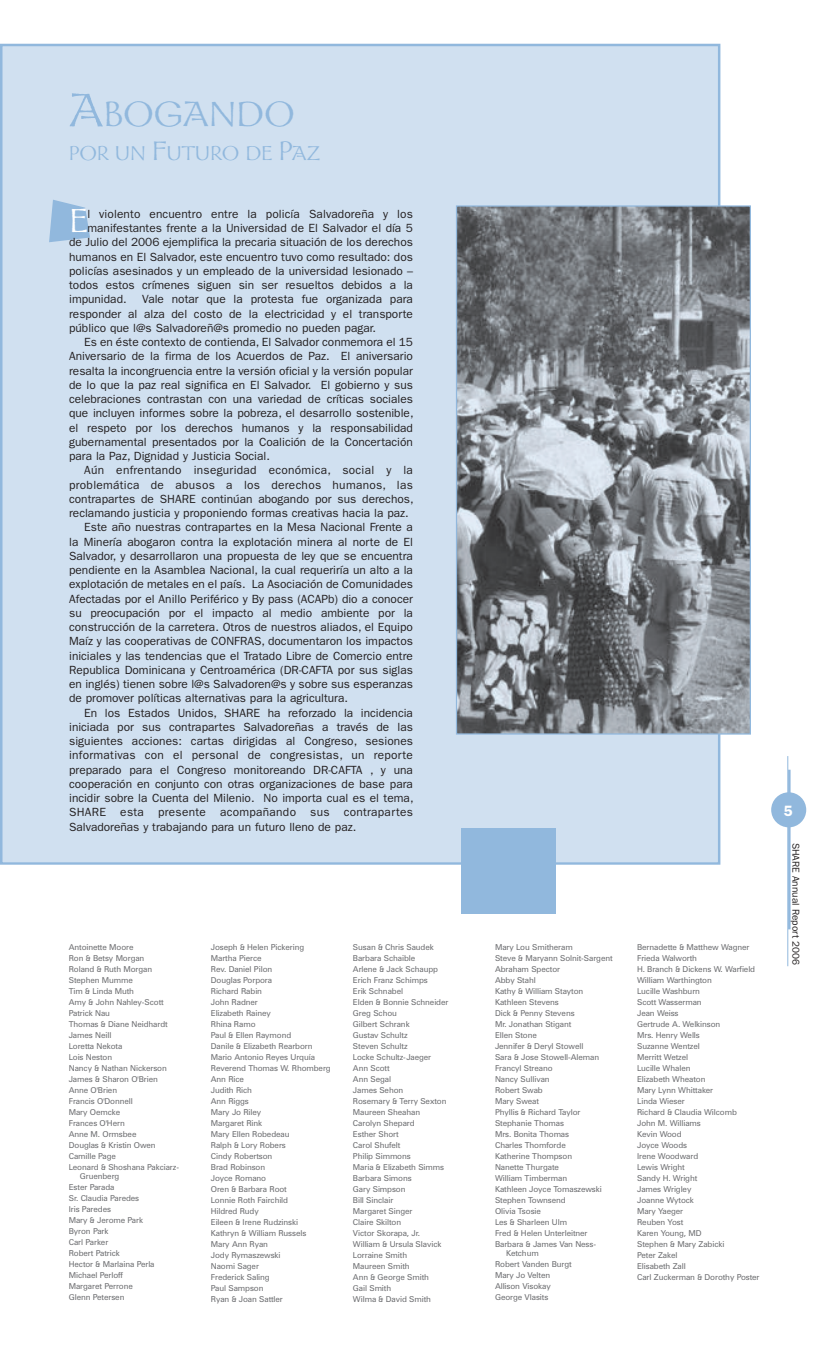
<style>
.page{position:relative;width:833px;height:1350px;background:#fff}
.page>*{position:absolute;margin:0;border:0;box-sizing:border-box;transform-origin:0 0}
.t1{font:39.38px "Galahad Os F";color:#91b8dd}
.t2{font:37.38px "Galahad";color:#fff}
.t3{font:22.5px "Galahad Os F";color:#91b8dd}
.t4{font:600 15px "Franklin Gothic";color:#fff}
.t5{font:11.88px/14.2px "Franklin Gothic";color:#231f20;text-align:justify}
.t6{font:11.88px "Franklin Gothic";letter-spacing:.025em;color:#231f20}
.t7{font:11.88px "Franklin Gothic";letter-spacing:.02em;color:#231f20}
.t8{font:10px "Franklin Gothic";color:#231f20}
.t9{font:8.12px/11px "Zurich BT";letter-spacing:-.01em;color:#6c6d70}
.s1{font-size:52.5px}
.s2{font-size:30px}
</style>
<div class="page">
<div style="left:2px;top:46px;width:716px;height:816px;background:#d0e0f0"></div>
<hr style="left:787px;top:756px;width:1px;height:210px;background:#91b8dd">
<hr style="left:788px;top:770px;width:2px;height:159px;background:#91b8dd">
<div style="left:771px;top:792px;width:35px;height:35px;background:#91b8dd;border-radius:50%"></div>
<svg style="left:49px;top:200px;width:41px;height:42px"></svg>
<img style="left:458px;top:207px;width:291px;height:526px">
<div style="left:456px;top:205px;width:295px;height:530px;border:1px solid #91b8dd"></div>
<div style="left:461px;top:828px;width:95px;height:86px;background:#91b8dd"></div>
<h1 class="t1" style="left:69px;top:100px;width:227px"><span class="s1">A</span>BOGANDO</h1>
<h3 class="t3" style="left:69px;top:145px;width:252px">POR UN <span class="s2">F</span>UTURO DE <span class="s2">P</span>AZ</h3>
<h2 class="t2" style="left:69px;top:207px;width:20px">E</h2>
<h3 class="t5" style="left:87px;top:208px;width:327px">l violento encuentro entre la policía Salvadoreña y los</h3>
<h3 class="t5" style="left:87px;top:222px;width:327px">manifestantes frente a la Universidad de El Salvador el día 5</h3>
<h3 class="t5" style="left:69px;top:236px;width:345px">de Julio del 2006 ejemplifica la precaria situación de los derechos</h3>
<h3 class="t5" style="left:69px;top:250px;width:345px">humanos en El Salvador, este encuentro tuvo como resultado: dos</h3>
<h3 class="t5" style="left:69px;top:265px;width:345px">policías asesinados y un empleado de la universidad lesionado –</h3>
<h3 class="t5" style="left:69px;top:279px;width:345px">todos estos crímenes siguen sin ser resueltos debidos a la</h3>
<h3 class="t5" style="left:69px;top:293px;width:59px">impunidad.</h3>
<h3 class="t5" style="left:69px;top:293px;width:345px;text-indent:73px">Vale notar que la protesta fue organizada para responder al alza del costo de la electricidad y el transporte público que l@s Salvadoreñ@s promedio no pueden pagar.</h3>
<p class="t5" style="left:69px;top:336px;width:346px;text-indent:15px">Es en éste contexto de contienda, El Salvador conmemora el 15<br>Aniversario de la firma de los Acuerdos de Paz. El aniversario resalta la incongruencia entre la versión oficial y la versión popular de lo que la paz real significa en El Salvador. El gobierno y sus celebraciones contrastan con una variedad de críticas sociales que incluyen informes sobre la pobreza, el desarrollo sostenible, el respeto por los derechos humanos y la responsabilidad gubernamental presentados por la Coalición de la Concertación para la Paz, Dignidad y Justicia Social.</p>
<h3 class="t6" style="left:84px;top:466px;width:330px">Aún enfrentando inseguridad económica, social y la</h3>
<h3 class="t6" style="left:69px;top:481px;width:345px">problemática de abusos a los derechos humanos, las</h3>
<h3 class="t5" style="left:69px;top:493px;width:346px">contrapartes de SHARE continúan abogando por sus derechos,</h3>
<h3 class="t5" style="left:69px;top:507px;width:341px">reclamando justicia y proponiendo formas creativas hacia la paz.</h3>
<h3 class="t5" style="left:84px;top:521px;width:330px">Este año nuestras contrapartes en la Mesa Nacional Frente a</h3>
<h3 class="t5" style="left:69px;top:535px;width:345px">la Minería abogaron contra la explotación minera al norte de El</h3>
<h3 class="t5" style="left:69px;top:550px;width:345px">Salvador, y desarrollaron una propuesta de ley que se encuentra</h3>
<h3 class="t5" style="left:69px;top:564px;width:345px">pendiente en la Asamblea Nacional, la cual requeriría un alto a la</h3>
<h3 class="t5" style="left:69px;top:578px;width:345px">explotación de metales en el país. La Asociación de Comunidades</h3>
<h3 class="t5" style="left:69px;top:592px;width:345px">Afectadas por el Anillo Periférico y By pass (ACAPb) dio a conocer</h3>
<h3 class="t5" style="left:69px;top:607px;width:345px">su preocupación por el impacto al medio ambiente por la</h3>
<h3 class="t5" style="left:69px;top:621px;width:345px">construcción de la carretera. Otros de nuestros aliados, el Equipo</h3>
<h3 class="t5" style="left:69px;top:635px;width:345px">Maíz y las cooperativas de CONFRAS, documentaron los impactos</h3>
<h3 class="t5" style="left:69px;top:649px;width:345px">iniciales y las tendencias que el Tratado Libre de Comercio entre</h3>
<h3 class="t5" style="left:69px;top:664px;width:345px">Republica Dominicana y Centroamérica (DR-CAFTA por sus siglas</h3>
<h3 class="t5" style="left:69px;top:678px;width:345px">en inglés) tienen sobre l@s Salvadoren@s y sobre sus esperanzas</h3>
<h3 class="t5" style="left:69px;top:692px;width:280px">de promover políticas alternativas para la agricultura.</h3>
<h3 class="t5" style="left:84px;top:706px;width:330px">En los Estados Unidos, SHARE ha reforzado la incidencia</h3>
<h3 class="t5" style="left:69px;top:721px;width:345px">iniciada por sus contrapartes Salvadoreñas a través de las</h3>
<h3 class="t5" style="left:69px;top:735px;width:345px">siguientes acciones: cartas dirigidas al Congreso, sesiones</h3>
<h3 class="t7" style="left:69px;top:751px;width:345px">informativas con el personal de congresistas, un reporte</h3>
<h3 class="t5" style="left:69px;top:763px;width:345px">preparado para el Congreso monitoreando DR-CAFTA , y una</h3>
<h3 class="t5" style="left:69px;top:778px;width:345px">cooperación en conjunto con otras organizaciones de base para</h3>
<h3 class="t5" style="left:69px;top:792px;width:346px">incidir sobre la Cuenta del Milenio. No importa cual es el tema,</h3>
<h3 class="t6" style="left:69px;top:808px;width:345px">SHARE esta presente acompañando sus contrapartes</h3>
<h3 class="t5" style="left:69px;top:820px;width:289px">Salvadoreñas y trabajando para un futuro lleno de paz.</h3>
<p class="t9" style="left:69px;top:943px;width:112px">Antoinette Moore<br>Ron &amp; Betsy Morgan<br>Roland &amp; Ruth Morgan<br>Stephen Mumme<br>Tim &amp; Linda Muth<br>Amy &amp; John Nahley-Scott<br>Patrick Nau<br>Thomas &amp; Diane Neidhardt<br>James Neill<br>Loretta Nekota<br>Lois Neston<br>Nancy &amp; Nathan Nickerson<br>James &amp; Sharon O'Brien<br>Anne O'Brien<br>Francis O'Donnell<br>Mary Oemcke<br>Frances O'Hern<br>Anne M. Ormsbee<br>Douglas &amp; Kristin Owen<br>Camille Page<br>Leonard &amp; Shoshana Pakciarz-</p>
<p class="t9" style="left:69px;top:1171px;width:87px;text-indent:11px">Gruenberg<br>Ester Parada<br>Sr. Claudia Paredes<br>Iris Paredes<br>Mary &amp; Jerome Park<br>Byron Park<br>Carl Parker<br>Robert Patrick<br>Hector &amp; Marlaina Perla<br>Michael Perloff<br>Margaret Perrone<br>Glenn Petersen</p>
<p class="t9" style="left:211px;top:943px;width:121px">Joseph &amp; Helen Pickering<br>Martha Pierce<br>Rev. Daniel Pilon<br>Douglas Porpora<br>Richard Rabin<br>John Radner<br>Elizabeth Rainey<br>Rhina Ramo<br>Paul &amp; Ellen Raymond<br>Danile &amp; Elizabeth Rearborn<br>Mario Antonio Reyes Urquía<br>Reverend Thomas W. Rhomberg<br>Ann Rice<br>Judith Rich<br>Ann Riggs<br>Mary Jo Riley<br>Margaret Rink<br>Mary Ellen Robedeau<br>Ralph &amp; Lory Robers<br>Cindy Robertson<br>Brad Robinson<br>Joyce Romano<br>Oren &amp; Barbara Root<br>Lonnie Roth Fairchild<br>Hildred Rudy<br>Eileen &amp; Irene Rudzinski<br>Kathryn &amp; William Russels<br>Mary Ann Ryan<br>Jody Rymaszewski<br>Naomi Sager<br>Frederick Saling<br>Paul Sampson<br>Ryan &amp; Joan Sattler</p>
<p class="t9" style="left:353px;top:943px;width:97px">Susan &amp; Chris Saudek<br>Barbara Schaible<br>Arlene &amp; Jack Schaupp<br>Erich Franz Schimps<br>Erik Schnabel<br>Elden &amp; Bonnie Schneider<br>Greg Schou<br>Gilbert Schrank<br>Gustav Schultz<br>Steven Schultz<br>Locke Schultz-Jaeger<br>Ann Scott<br>Ann Segal<br>James Sehon<br>Rosemary &amp; Terry Sexton<br>Maureen Sheahan<br>Carolyn Shepard<br>Esther Short<br>Carol Shufelt<br>Philip Simmons<br>Maria &amp; Elizabeth Simms<br>Barbara Simons<br>Gary Simpson<br>Bill Sinclair<br>Margaret Singer<br>Claire Skilton<br>Victor Skorapa, Jr.<br>William &amp; Ursula Slavick<br>Lorraine Smith<br>Maureen Smith<br>Ann &amp; George Smith<br>Gail Smith<br>Wilma &amp; David Smith</p>
<p class="t9" style="left:495px;top:943px;width:119px">Mary Lou Smitheram<br>Steve &amp; Maryann Solnit-Sargent<br>Abraham Spector<br>Abby Stahl<br>Kathy &amp; William Stayton<br>Kathleen Stevens<br>Dick &amp; Penny Stevens<br>Mr. Jonathan Stigant<br>Ellen Stone<br>Jennifer &amp; Deryl Stowell<br>Sara &amp; Jose Stowell-Aleman<br>Francyl Streano<br>Nancy Sullivan<br>Robert Swab<br>Mary Sweat<br>Phyllis &amp; Richard Taylor<br>Stephanie Thomas<br>Mrs. Bonita Thomas<br>Charles Thomforde<br>Katherine Thompson<br>Nanette Thurgate<br>William Timberman<br>Kathleen Joyce Tomaszewski<br>Stephen Townsend<br>Olivia Tsosie<br>Les &amp; Sharleen Ulm<br>Fred &amp; Helen Unterleitner<br>Barbara &amp; James Van Ness-</p>
<p class="t9" style="left:495px;top:1248px;width:78px;text-indent:11px">Ketchum<br>Robert Vanden Burgt<br>Mary Jo Velten<br>Allison Visokay<br>George Vlasits</p>
<p class="t9" style="left:637px;top:943px;width:124px">Bernadette &amp; Matthew Wagner<br>Frieda Walworth<br>H. Branch &amp; Dickens W. Warfield<br>William Warthington<br>Lucille Washburn<br>Scott Wasserman<br>Jean Weiss<br>Gertrude A. Welkinson<br>Mrs. Henry Wells<br>Suzanne Wentzel<br>Merritt Wetzel<br>Lucille Whalen<br>Elizabeth Wheaton<br>Mary Lynn Whittaker<br>Linda Wieser<br>Richard &amp; Claudia Wilcomb<br>John M. Williams<br>Kevin Wood<br>Joyce Woods<br>Irene Woodward<br>Lewis Wright<br>Sandy H. Wright<br>James Wrigley<br>Joanne Wytock<br>Mary Yaeger<br>Reuben Yost<br>Karen Young, MD<br>Stephen &amp; Mary Zabicki<br>Peter Zakel<br>Elisabeth Zall<br>Carl Zuckerman &amp; Dorothy Poster</p>
<h3 class="t4" style="left:783px;top:806px;width:11px">5</h3>
<p class="t8" style="left:799px;top:843px;width:124px;rotate:90deg">SHARE Annual Report 2006</p>
</div>
